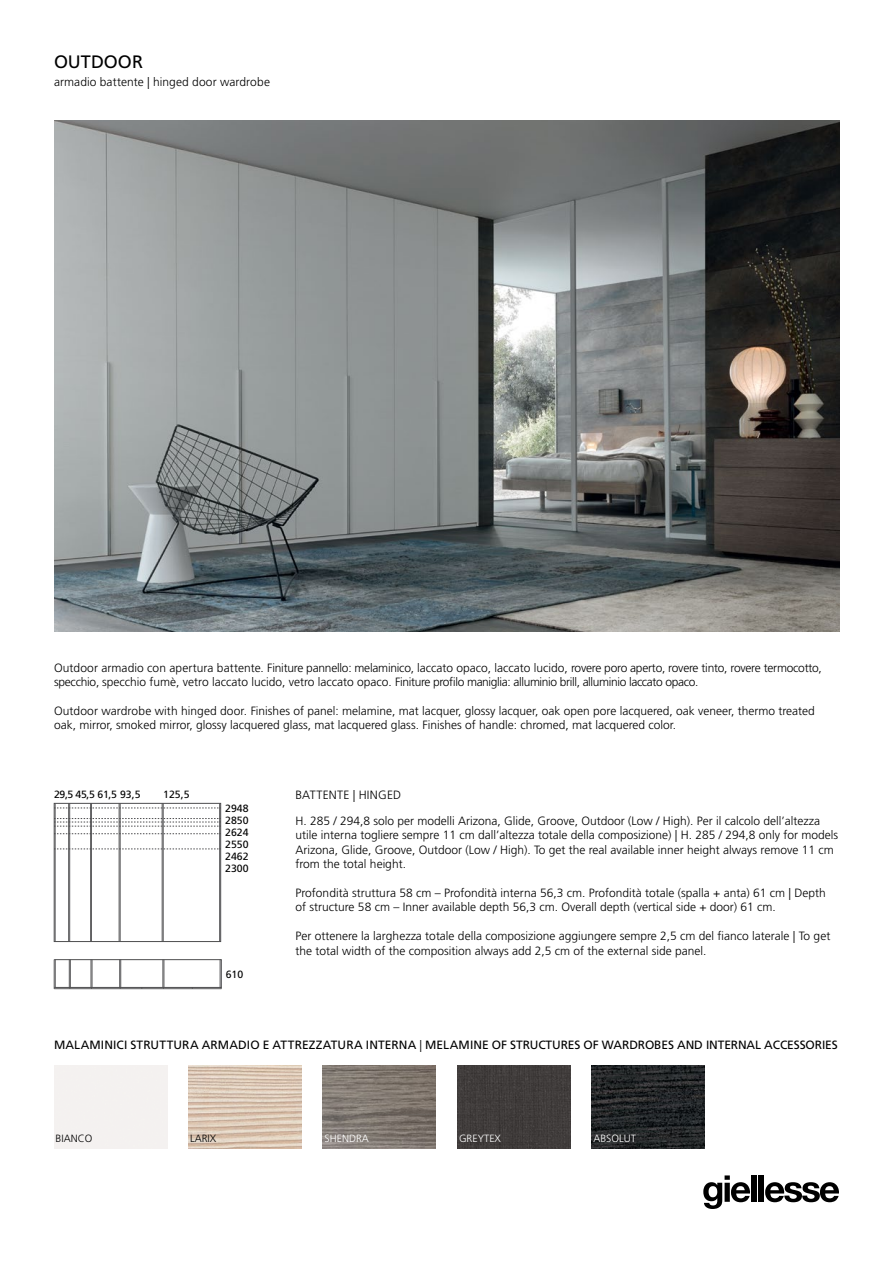
<style>
.page{position:relative;width:893px;height:1263px;background:#fff}
.page>*{position:absolute;margin:0;border:0;box-sizing:border-box;transform-origin:0 0}
.t1{font:18px "Frutiger LT Std";color:#000}
.t2{font:300 12px/14.4px "Frutiger LT Std";color:#000}
.t3{font:300 12px/14.4px "Frutiger LT Std";letter-spacing:-.02em;color:#000}
.t4{font:12px "Frutiger LT Std";color:#000}
.t5{font:300 12px "Frutiger LT Std";letter-spacing:.02em;color:#000}
.t6{font:10.5px/12px "Frutiger LT Std";color:#000;text-align:justify}
.t7{font:300 10.5px "Frutiger LT Std";color:#fff}
.t8{font:300 10.5px "Frutiger LT Std";color:#000}
.s1{font-weight:300}
</style>
<div class="page">
<svg style="left:703px;top:1175px;width:47px;height:34px"></svg>
<div style="left:751px;top:1175px;width:5px;height:27px;background:#000"></div>
<div style="left:759px;top:1175px;width:5px;height:27px;background:#000"></div>
<svg style="left:765px;top:1182px;width:74px;height:20px"></svg>
<div style="left:54px;top:803px;width:167px;height:139px;border:1px solid #4d4d4f"></div>
<svg style="left:54px;top:849px;width:167px;height:1px"></svg>
<svg style="left:54px;top:833px;width:167px;height:1px"></svg>
<svg style="left:54px;top:818px;width:167px;height:9px"></svg>
<svg style="left:54px;top:808px;width:167px;height:1px"></svg>
<hr style="left:55px;top:803px;width:1px;height:139px;background:#4d4d4f">
<hr style="left:68px;top:803px;width:1px;height:138px;background:#4d4d4f">
<hr style="left:69px;top:803px;width:1px;height:138px;background:#4d4d4f">
<hr style="left:90px;top:803px;width:1px;height:138px;background:#4d4d4f">
<hr style="left:91px;top:803px;width:1px;height:138px;background:#4d4d4f">
<hr style="left:119px;top:803px;width:1px;height:138px;background:#4d4d4f">
<hr style="left:120px;top:803px;width:1px;height:138px;background:#4d4d4f">
<hr style="left:162px;top:803px;width:1px;height:138px;background:#4d4d4f">
<hr style="left:163px;top:803px;width:1px;height:138px;background:#4d4d4f">
<hr style="left:219px;top:803px;width:1px;height:138px;background:#4d4d4f">
<hr style="left:54px;top:959px;width:1px;height:30px;background:#4d4d4f">
<div style="left:54px;top:959px;width:167px;height:28px;border:1px solid #4d4d4f"></div>
<hr style="left:54px;top:988px;width:167px;height:1px;background:#4d4d4f">
<svg style="left:69px;top:959px;width:2px;height:30px"></svg>
<svg style="left:119px;top:959px;width:2px;height:30px"></svg>
<svg style="left:163px;top:959px;width:2px;height:30px"></svg>
<svg style="left:220px;top:959px;width:2px;height:30px"></svg>
<svg style="left:91px;top:959px;width:2px;height:30px"></svg>
<img style="left:54px;top:121px;width:785px;height:511px">
<div style="left:457px;top:1065px;width:113px;height:83px;background:#403c3b"></div>
<img style="left:188px;top:1065px;width:113px;height:83px">
<img style="left:323px;top:1065px;width:113px;height:83px">
<img style="left:591px;top:1065px;width:114px;height:83px">
<h1 class="t1" style="left:54px;top:51px;width:91px">OUTDOOR</h1>
<p class="t2" style="left:54px;top:74px;width:217px">armadio battente | hinged door wardrobe</p>
<p class="t3" style="left:54px;top:660px;width:769px">Outdoor armadio con apertura battente. Finiture pannello: melaminico, laccato opaco, laccato lucido, rovere poro aperto, rovere tinto, rovere termocotto, specchio, specchio fumè, vetro laccato lucido, vetro laccato opaco. Finiture profilo maniglia: alluminio brill, alluminio laccato opaco.</p>
<p class="t2" style="left:54px;top:703px;width:762px">Outdoor wardrobe with hinged door. Finishes of panel: melamine, mat lacquer, glossy lacquer, oak open pore lacquered, oak veneer, thermo treated oak, mirror, smoked mirror, glossy lacquered glass, mat lacquered glass. Finishes of handle: chromed, mat lacquered color.</p>
<p class="t6" style="left:54px;top:788px;width:88px">29,5 45,5 61,5 93,5</p>
<p class="t6" style="left:163px;top:788px;width:28px">125,5</p>
<p class="t5" style="left:296px;top:788px;width:107px">BATTENTE | HINGED</p>
<p class="t6" style="left:225px;top:802px;width:25px">2948<br>2850<br>2624<br>2550<br>2462<br>2300</p>
<p class="t2" style="left:296px;top:814px;width:544px">H. 285 / 294,8 solo per modelli Arizona, Glide, Groove, Outdoor (Low / High). Per il calcolo dell’altezza utile interna togliere sempre 11 cm dall’altezza totale della composizione) | H. 285 / 294,8 only for models Arizona, Glide, Groove, Outdoor (Low / High). To get the real available inner height always remove 11 cm from the total height.</p>
<p class="t2" style="left:296px;top:886px;width:532px">Profondità struttura 58 cm – Profondità interna 56,3 cm. Profondità totale (spalla + anta) 61 cm | Depth of structure 58 cm – Inner available depth 56,3 cm. Overall depth (vertical side + door) 61 cm.</p>
<p class="t2" style="left:296px;top:929px;width:536px">Per ottenere la larghezza totale della composizione aggiungere sempre 2,5 cm del fianco laterale | To get the total width of the composition always add 2,5 cm of the external side panel.</p>
<p class="t6" style="left:226px;top:968px;width:19px">610</p>
<p class="t4" style="left:54px;top:1038px;width:785px">MALAMINICI STRUTTURA ARMADIO E ATTREZZATURA INTERNA <span class="s1">|</span> MELAMINE OF STRUCTURES OF WARDROBES AND INTERNAL ACCESSORIES</p>
<p class="t8" style="left:56px;top:1133px;width:38px">BIANCO</p>
<p class="t8" style="left:190px;top:1133px;width:28px">LARIX</p>
<p class="t7" style="left:325px;top:1133px;width:46px">SHENDRA</p>
<p class="t7" style="left:459px;top:1133px;width:43px">GREYTEX</p>
<p class="t7" style="left:593px;top:1133px;width:44px">ABSOLUT</p>
</div>
